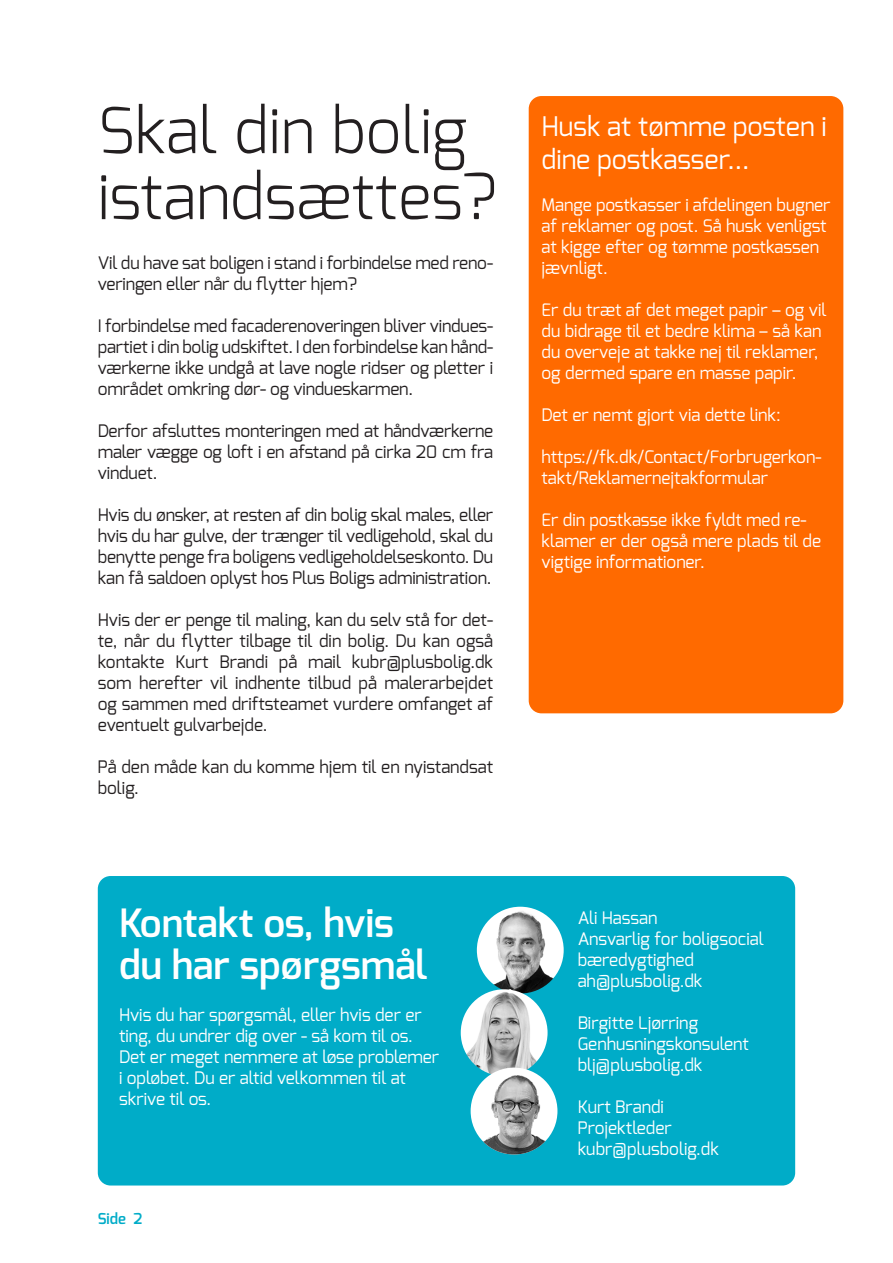
<style>
.page{position:relative;width:893px;height:1263px;background:#fff}
.page>*{position:absolute;margin:0;border:0;box-sizing:border-box;transform-origin:0 0}
.t1{font:300 63px/66px "Exo";color:#231f20}
.t2{font:600 39px/42px "Exo";color:#fff}
.Brødtekst{font:27px/33px "Exo";color:#fff}
.Brødtekst-2{font:17.25px/21px "Exo";letter-spacing:-.01em;color:#231f20;text-align:justify}
.Brødtekst-3{font:17.25px/21px "Exo";color:#fff}
.t3{font:600 15px "Exo";color:#00acc8}
</style>
<div class="page">
<div style="left:98px;top:876px;width:697px;height:309px;background:#00acc8;border-radius:13px"></div>
<img style="left:477px;top:907px;width:87px;height:86px;border-radius:43px">
<img style="left:461px;top:989px;width:87px;height:87px;border-radius:43px">
<img style="left:471px;top:1068px;width:86px;height:86px;border-radius:43px">
<div style="left:529px;top:96px;width:314px;height:617px;background:#ff6a00;border-radius:13px"></div>
<p class="t1" style="left:98px;top:97px;width:400px">Skal din bolig istandsættes?</p>
<p class="Brødtekst-2" style="left:98px;top:252px;width:397px">Vil du have sat boligen i stand i forbindelse med reno&shy;veringen eller når du flytter hjem?</p>
<p class="Brødtekst-2" style="left:98px;top:315px;width:397px">I forbindelse med facaderenoveringen bliver vindues-</p>
<p class="Brødtekst-2" style="left:98px;top:336px;width:397px">partiet i din bolig udskiftet. I den forbindelse kan hånd&shy;værkerne ikke undgå at lave nogle ridser og pletter i området omkring dør- og vindueskarmen.</p>
<p class="Brødtekst-2" style="left:98px;top:420px;width:397px">Derfor afsluttes monteringen med at håndværkerne maler vægge og loft i en afstand på cirka 20 cm fra vinduet.</p>
<p class="Brødtekst-2" style="left:98px;top:504px;width:397px">Hvis du ønsker, at resten af din bolig skal males, eller hvis du har gulve, der trænger til vedligehold, skal du benytte penge fra boligens vedligeholdelseskonto. Du kan få saldoen oplyst hos Plus Boligs administration.</p>
<p class="Brødtekst-2" style="left:98px;top:609px;width:397px">Hvis der er penge til maling, kan du selv stå for det&shy;te, når du flytter tilbage til din bolig. Du kan også kontakte Kurt Brandi på mail kubr@plusbolig.dk som herefter vil indhente tilbud på malerarbejdet og sammen med driftsteamet vurdere omfanget af eventuelt gulvarbejde.</p>
<p class="Brødtekst-2" style="left:98px;top:756px;width:397px">På den måde kan du komme hjem til en nyistandsat bolig.</p>
<p class="t2" style="left:119px;top:902px;width:310px">Kontakt os, hvis du har spørgsmål</p>
<p class="Brødtekst-3" style="left:119px;top:1005px;width:322px">Hvis du har spørgsmål, eller hvis der er ting, du undrer dig over - så kom til os.<br>Det er meget nemmere at løse problemer i opløbet. Du er altid velkommen til at skrive til os.</p>
<p class="t3" style="left:98px;top:1209px;width:46px">Side 2</p>
<p class="Brødtekst" style="left:541px;top:109px;width:287px">Husk at tømme posten i dine postkasser…</p>
<p class="Brødtekst-3" style="left:541px;top:194px;width:291px">Mange postkasser i afdelingen bugner af reklamer og post. Så husk venligst at kigge efter og tømme postkassen jævnligt.</p>
<p class="Brødtekst-3" style="left:541px;top:299px;width:287px">Er du træt af det meget papir – og vil du bidrage til et bedre klima – så kan du overveje at takke nej til reklamer, og dermed spare en masse papir.</p>
<p class="Brødtekst-3" style="left:541px;top:404px;width:241px">Det er nemt gjort via dette link:</p>
<p class="Brødtekst-3" style="left:541px;top:446px;width:282px">https://fk.dk/Contact/Forbrugerkon&shy;takt/Reklamernejtakformular</p>
<p class="Brødtekst-3" style="left:541px;top:509px;width:281px">Er din postkasse ikke fyldt med re&shy;klamer er der også mere plads til de vigtige informationer.</p>
<p class="Brødtekst-3" style="left:578px;top:907px;width:81px">Ali Hassan</p>
<p class="Brødtekst-3" style="left:578px;top:928px;width:188px">Ansvarlig for boligsocial bæredygtighed</p>
<p class="Brødtekst-3" style="left:578px;top:970px;width:126px">ah@plusbolig.dk</p>
<p class="Brødtekst-3" style="left:578px;top:1012px;width:122px">Birgitte Ljørring</p>
<p class="Brødtekst-3" style="left:578px;top:1033px;width:173px">Genhusningskonsulent</p>
<p class="Brødtekst-3" style="left:578px;top:1054px;width:126px">blj@plusbolig.dk</p>
<p class="Brødtekst-3" style="left:578px;top:1096px;width:88px">Kurt Brandi</p>
<p class="Brødtekst-3" style="left:578px;top:1117px;width:96px">Projektleder</p>
<p class="Brødtekst-3" style="left:578px;top:1138px;width:143px">kubr@plusbolig.dk</p>
</div>
